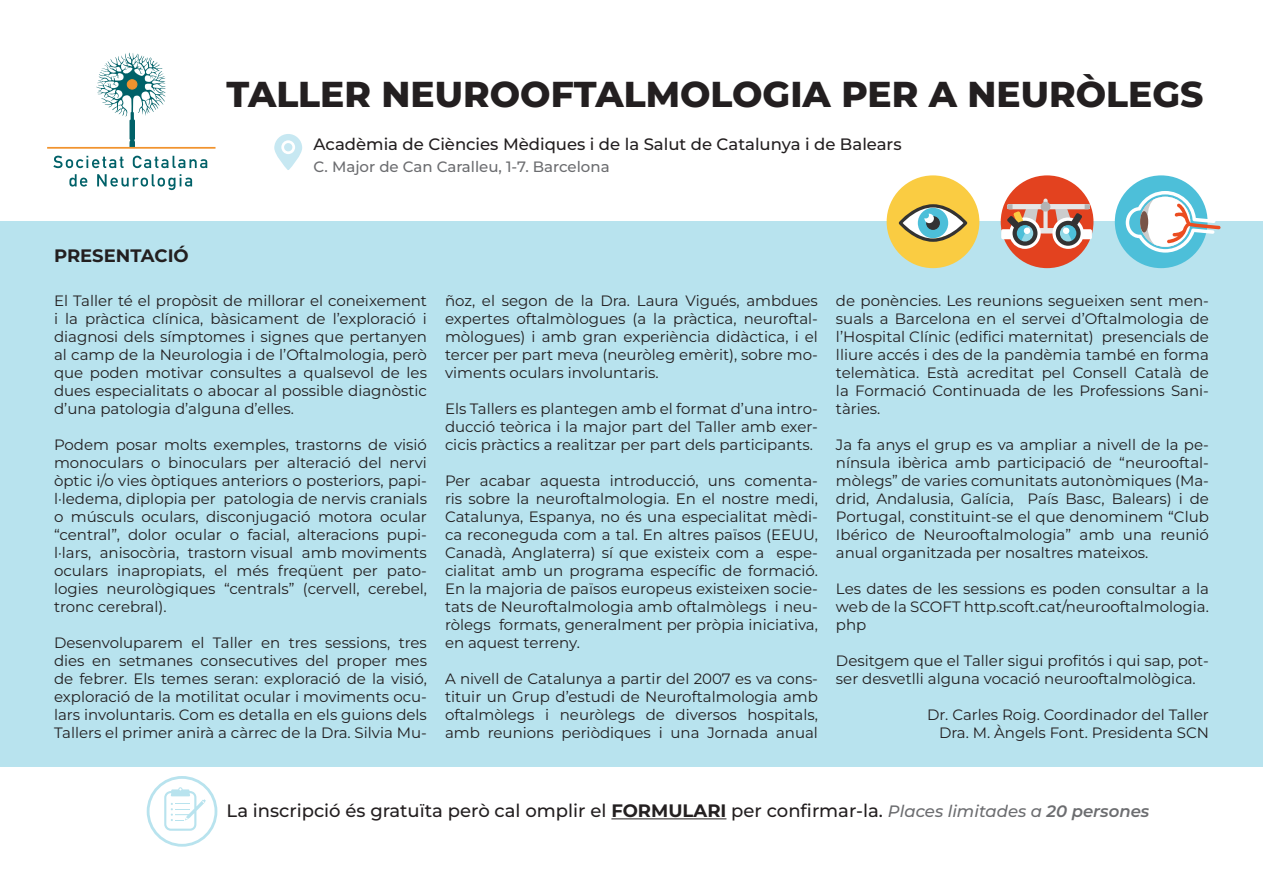
<style>
.page{position:relative;width:1263px;height:893px;background:#fff}
.page>*{position:absolute;margin:0;border:0;box-sizing:border-box;transform-origin:0 0}
.t1{font:800 36px "Montserrat";color:#231f20}
.t2{font:500 18px "Montserrat";color:#231f20}
.t3{font:700 18px "Montserrat";color:#231f20}
.t4{font:500 16.5px "Montserrat";color:#231f20}
.t5{font:15px/18px "Montserrat";color:#231f20;text-align:justify}
.t6{font:500 15px "Montserrat";color:#6c6d70}
.s1{font-weight:700}
.s2{font-style:italic;font-size:16.5px;color:#6c6d70}
.s3{font-weight:600;font-style:italic;font-size:16.5px;color:#6c6d70}
</style>
<div class="page">
<div style="left:0;top:221px;width:1263px;height:545px;background:#b8e3ee"></div>
<div style="left:1115px;top:175px;width:92px;height:93px;background:#4dbfd9;border-radius:50%"></div>
<svg style="left:1126px;top:191px;width:94px;height:62px"></svg>
<div style="left:1001px;top:175px;width:92px;height:93px;background:#e3421f;border-radius:50%"></div>
<div style="left:1038px;top:228px;width:17px;height:5px;background:#e6e6e6;border-radius:2px"></div>
<svg style="left:1007px;top:204px;width:83px;height:5px"></svg>
<svg style="left:1043px;top:199px;width:4px;height:31px"></svg>
<div style="left:1041px;top:202px;width:9px;height:10px;background:#b3b3b3;border-radius:50%"></div>
<svg style="left:1001px;top:204px;width:40px;height:45px"></svg>
<svg style="left:1052px;top:204px;width:40px;height:45px"></svg>
<div style="left:887px;top:175px;width:92px;height:93px;background:#facc42;border-radius:50%"></div>
<svg style="left:899px;top:204px;width:68px;height:38px"></svg>
<svg style="left:96px;top:52px;width:70px;height:95px"></svg>
<div style="left:127px;top:80px;width:10px;height:9px;background:#f1932e;border-radius:50%"></div>
<div style="left:127px;top:79px;width:10px;height:11px;border:1px solid #f1932e;border-radius:50%"></div>
<svg style="left:69px;top:174px;width:18px;height:13px"></svg>
<svg style="left:97px;top:174px;width:95px;height:16px"></svg>
<svg style="left:53px;top:156px;width:71px;height:12px"></svg>
<svg style="left:133px;top:156px;width:74px;height:12px"></svg>
<hr style="left:47px;top:147px;width:168px;height:2px;background:#f1932e">
<svg style="left:274px;top:134px;width:28px;height:36px"></svg>
<hr style="left:611px;top:818px;width:115px;height:1px;background:#231f20">
<div style="left:147px;top:776px;width:70px;height:71px;border:3px solid #b8e3ee;border-radius:50%"></div>
<svg style="left:164px;top:787px;width:42px;height:44px"></svg>
<p class="t1" style="left:226px;top:70px;width:978px">TALLER NEUROOFTALMOLOGIA PER A NEURÒLEGS</p>
<p class="t3" style="left:54px;top:244px;width:136px">PRESENTACIÓ</p>
<p class="t4" style="left:314px;top:133px;width:589px">Acadèmia de Ciències Mèdiques i de la Salut de Catalunya i de Balears</p>
<p class="t6" style="left:314px;top:156px;width:298px">C. Major de Can Caralleu, 1-7. Barcelona</p>
<p class="t5" style="left:54px;top:291px;width:374px">El Taller té el propòsit de millorar el coneixement i la pràctica clínica, bàsicament de l’exploració i diagnosi dels símptomes i signes que pertanyen al camp de la Neurologia i de l’Oftalmologia, però que poden motivar consultes a qualsevol de les dues especialitats o abocar al possible diagnòstic d’una patologia d’alguna d’elles.</p>
<p class="t5" style="left:54px;top:435px;width:374px">Podem posar molts exemples, trastorns de visió monoculars o binoculars per alteració del nervi òptic i/o vies òptiques anteriors o posteriors, papi&shy;l·ledema, diplopia per patologia de nervis cranials o músculs oculars, disconjugació motora ocular “central”, dolor ocular o facial, alteracions pupi&shy;l·lars, anisocòria, trastorn visual amb moviments oculars inapropiats, el més freqüent per pato&shy;logies neurològiques “centrals” (cervell, cerebel, tronc cerebral).</p>
<p class="t5" style="left:54px;top:633px;width:374px">Desenvoluparem el Taller en tres sessions, tres dies en setmanes consecutives del proper mes de febrer. Els temes seran: exploració de la visió, exploració de la motilitat ocular i moviments ocu&shy;lars involuntaris. Com es detalla en els guions dels Tallers el primer anirà a càrrec de la Dra. Silvia Mu-</p>
<p class="t5" style="left:445px;top:291px;width:374px">ñoz, el segon de la Dra. Laura Vigués, ambdues expertes oftalmòlogues (a la pràctica, neuroftal&shy;mòlogues) i amb gran experiència didàctica, i el tercer per part meva (neuròleg emèrit), sobre mo&shy;viments oculars involuntaris.</p>
<p class="t5" style="left:445px;top:399px;width:374px">Els Tallers es plantegen amb el format d’una intro&shy;ducció teòrica i la major part del Taller amb exer&shy;cicis pràctics a realitzar per part dels participants.</p>
<p class="t5" style="left:445px;top:471px;width:374px">Per acabar aquesta introducció, uns comenta&shy;ris sobre la neuroftalmologia. En el nostre medi, Catalunya, Espanya, no és una especialitat mèdi&shy;ca reconeguda com a tal. En altres països (EEUU, Canadà, Anglaterra) sí que existeix com a espe&shy;cialitat amb un programa específic de formació.<br>En la majoria de països europeus existeixen socie&shy;tats de Neuroftalmologia amb oftalmòlegs i neu&shy;ròlegs formats, generalment per pròpia iniciativa, en aquest terreny.</p>
<p class="t5" style="left:445px;top:669px;width:374px">A nivell de Catalunya a partir del 2007 es va cons&shy;tituir un Grup d’estudi de Neuroftalmologia amb oftalmòlegs i neuròlegs de diversos hospitals, amb reunions periòdiques i una Jornada anual</p>
<p class="t5" style="left:836px;top:291px;width:374px">de ponències. Les reunions segueixen sent men&shy;suals a Barcelona en el servei d’Oftalmologia de l’Hospital Clínic (edifici maternitat) presencials de lliure accés i des de la pandèmia també en forma telemàtica. Està acreditat pel Consell Català de la Formació Continuada de les Professions Sani&shy;tàries.</p>
<p class="t5" style="left:836px;top:435px;width:374px">Ja fa anys el grup es va ampliar a nivell de la pe&shy;nínsula ibèrica amb participació de “neurooftal&shy;mòlegs” de varies comunitats autonòmiques (Ma&shy;drid, Andalusia, Galícia, País Basc, Balears) i de Portugal, constituint-se el que denominem “Club Ibérico de Neurooftalmologia” amb una reunió anual organitzada per nosaltres mateixos.</p>
<p class="t5" style="left:836px;top:579px;width:374px">Les dates de les sessions es poden consultar a la web de la SCOFT http.scoft.cat/neurooftalmologia. php</p>
<p class="t5" style="left:836px;top:651px;width:374px">Desitgem que el Taller sigui profitós i qui sap, pot&shy;ser desvetlli alguna vocació neurooftalmològica.</p>
<p class="t5" style="left:927px;top:705px;width:283px">Dr. Carles Roig. Coordinador del Taller</p>
<p class="t5" style="left:939px;top:723px;width:271px">Dra. M. Àngels Font. Presidenta SCN</p>
<p class="t2" style="left:227px;top:799px;width:924px">La inscripció és gratuïta però cal omplir el <span class="s1">FORMULARI</span> per confirmar-la. <span class="s2">Places limitades a</span> <span class="s3">20 persones</span></p>
</div>
